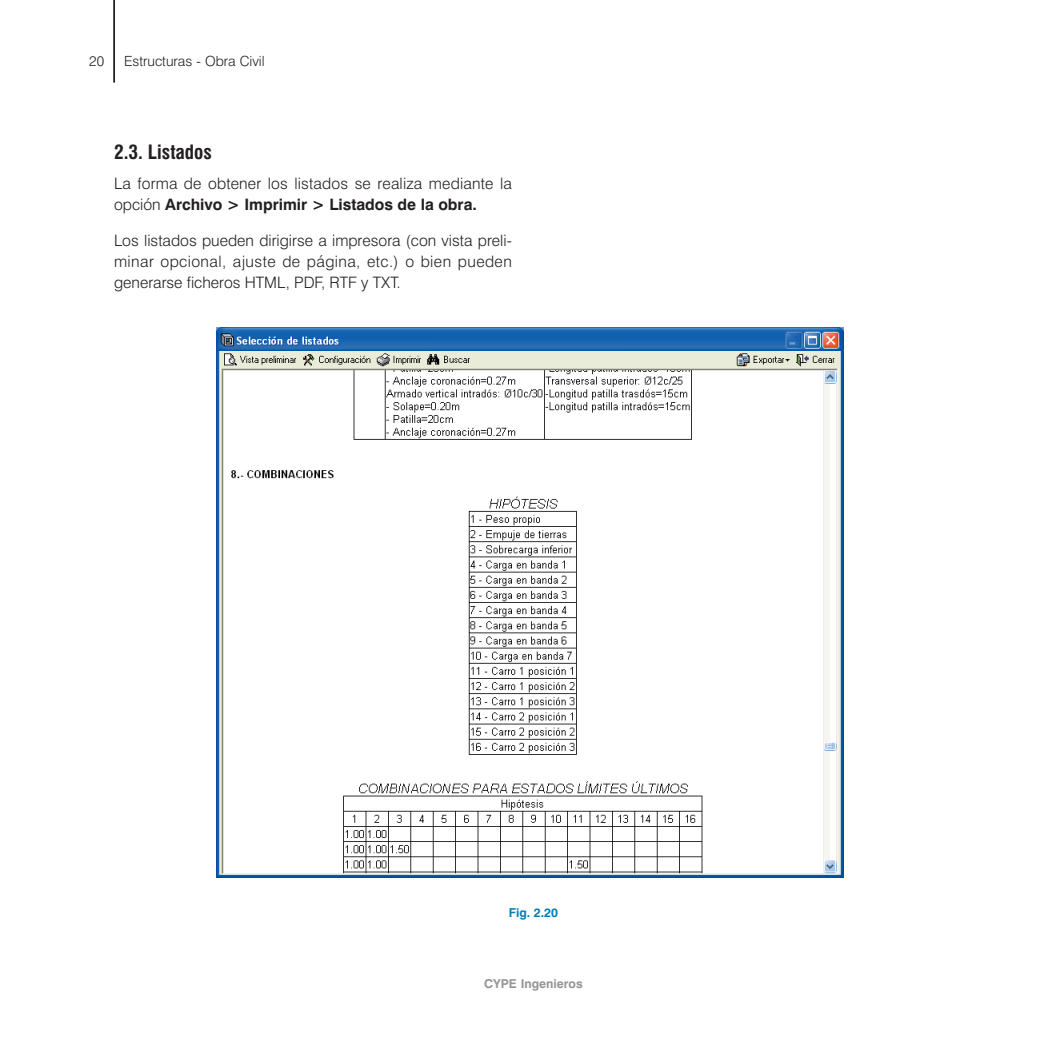
<style>
.page{position:relative;width:1042px;height:1042px;background:#fff}
.page>*{position:absolute;margin:0;border:0;box-sizing:border-box;transform-origin:0 0}
.t1{font:700 condensed 19.25px "Swiss 721 BT";color:#231f20}
.t2{font:300 15.75px/21px "Swiss 721 BT";letter-spacing:.01em;color:#231f20}
.t3{font:300 14px "Swiss 721 BT";color:#231f20}
.t4{font:700 12.25px "Swiss 721 BT";color:#939598}
.t5{font:700 12.25px "Swiss 721 BT";color:#057db4}
.s1{font-weight:700}
</style>
<div class="page">
<hr style="left:113px;top:0;width:2px;height:83px;background:#231f20">
<img style="left:217px;top:327px;width:626px;height:550px">
<p class="t3" style="left:89px;top:53px;width:16px">20</p>
<p class="t3" style="left:124px;top:53px;width:142px">Estructuras - Obra Civil</p>
<p class="t1" style="left:114px;top:141px;width:99px">2.3. Listados</p>
<p class="t2" style="left:114px;top:173px;width:399px">La forma de obtener los listados se realiza mediante la opción <span class="s1">Archivo &gt; Imprimir &gt; Listados de la obra.</span></p>
<p class="t2" style="left:114px;top:230px;width:399px;text-align:justify">Los listados pueden dirigirse a impresora (con vista preli&shy;minar opcional, ajuste de página, etc.) o bien pueden generarse ficheros HTML, PDF, RTF y TXT.</p>
<p class="t5" style="left:509px;top:905px;width:51px">Fig. 2.20</p>
<p class="t4" style="left:484px;top:976px;width:100px">CYPE Ingenieros</p>
</div>
